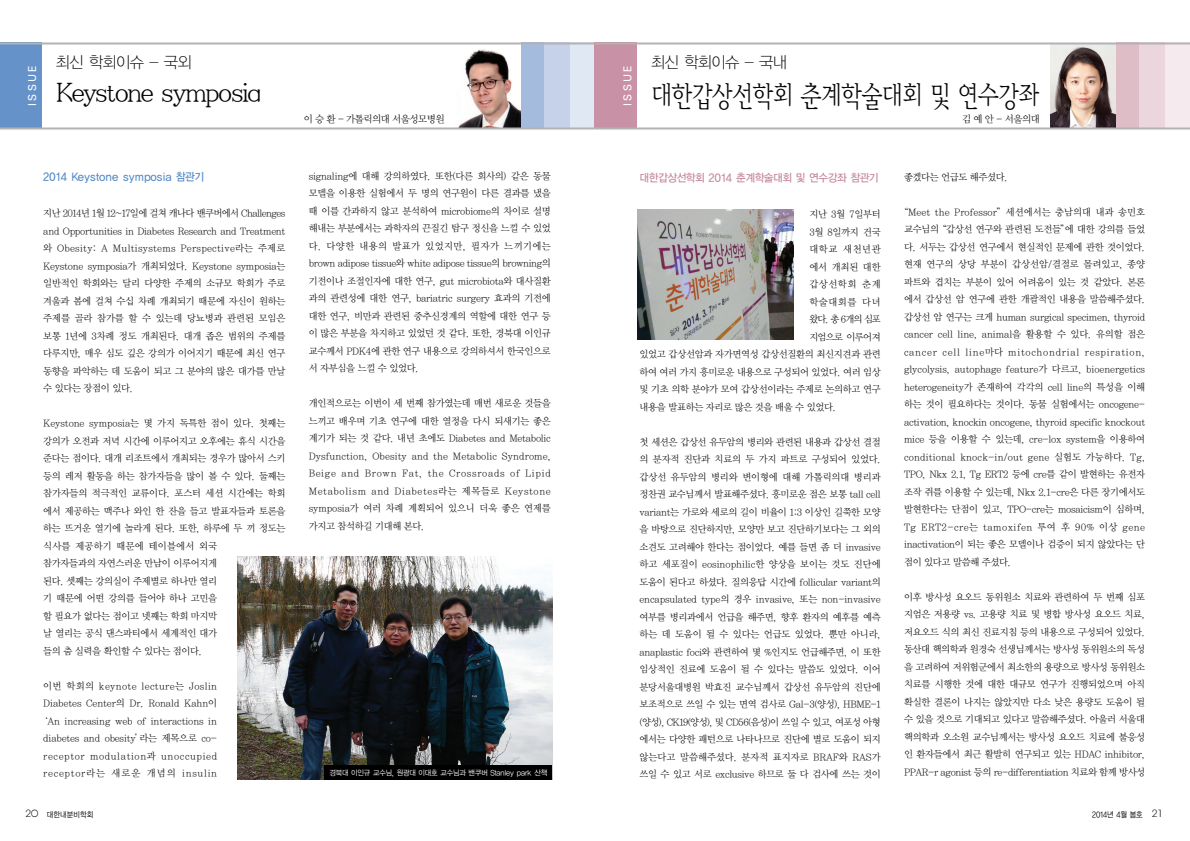
<style>
.page{position:relative;width:1190px;height:841px;background:#fff}
.page>*{position:absolute;margin:0;border:0;box-sizing:border-box;transform-origin:0 0}
.t1{font:28px "Y Mj O22";letter-spacing:-.125em;color:#000;scale:.83 1}
.t2{font:28px "Y Mj O22";letter-spacing:-.125em;color:#000;scale:.95 1}
.t3{font:16px "YGO11";letter-spacing:-.125em;color:#000}
.t4{font:11px "YGO13";letter-spacing:-.11em;color:#c6889e;scale:.95 1}
.t5{font:11px "YGO13";letter-spacing:-.06em;color:#558ac3;scale:.95 1}
.t6{font:11px "Univers";letter-spacing:.22em;color:#fff;scale:.95 1}
.t7{font:10px "Y Mj O12";letter-spacing:-.115em;color:#000}
.t8{font:9.8px/17.5px "Y Mj O12";letter-spacing:-.095em;color:#000;text-align:justify}
.t9{font:9.8px/17.5px "Y Mj O12";letter-spacing:-.075em;color:#000;text-align:center}
.t10{font:9.8px "Y Mj O12";letter-spacing:-.14em;color:#000}
.t11{font:8px "YGO12";letter-spacing:-.075em;color:#000;scale:.9 1}
.t12{font:7.5px "YGO12";letter-spacing:-.105em;color:#fff;scale:.95 1}
.s1{font-family:"Yhead UL";font-size:9px}
</style>
<div class="page">
<img style="left:455px;top:44px;width:66px;height:84px">
<div style="left:0;top:43px;width:42px;height:85px;background:#6593c9"></div>
<div style="left:521px;top:43px;width:74px;height:85px;background:#a5bbdd"></div>
<div style="left:544px;top:43px;width:51px;height:85px;background:#c5d2e9"></div>
<div style="left:570px;top:43px;width:25px;height:85px;background:#e0e8f4"></div>
<hr style="left:0;top:42px;width:595px;height:2px;background:#b3b3b3">
<hr style="left:0;top:128px;width:595px;height:2px;background:#b3b3b3">
<img style="left:238px;top:557px;width:314px;height:223px">
<img style="left:1050px;top:44px;width:66px;height:84px">
<div style="left:595px;top:43px;width:42px;height:85px;background:#c991a5"></div>
<div style="left:1116px;top:43px;width:74px;height:85px;background:#debdc7"></div>
<div style="left:1139px;top:43px;width:51px;height:85px;background:#ead6dc"></div>
<div style="left:1165px;top:43px;width:25px;height:85px;background:#f5eaed"></div>
<hr style="left:595px;top:42px;width:595px;height:2px;background:#b3b3b3">
<hr style="left:595px;top:128px;width:595px;height:2px;background:#b3b3b3">
<div style="left:324px;top:765px;width:228px;height:15px;background:#000"></div>
<img style="left:637px;top:209px;width:157px;height:130px">
<p class="t6" style="left:28px;top:106px;width:44px;rotate:-90deg">ISSUE</p>
<h2 class="t3" style="left:55px;top:55px;width:139px">최신 학회이슈 - 국외</h2>
<h1 class="t2" style="left:55px;top:81px;width:221px">Keystone symposia</h1>
<p class="t7" style="left:303px;top:115px;width:143px">이 승 환 - 가톨릭의대 서울성모병원</p>
<p class="t6" style="left:623px;top:106px;width:44px;rotate:-90deg">ISSUE</p>
<h2 class="t3" style="left:650px;top:55px;width:139px">최신 학회이슈 - 국내</h2>
<h1 class="t1" style="left:650px;top:83px;width:472px">대한갑상선학회 춘계학술대회 및 연수강좌</h1>
<p class="t7" style="left:962px;top:115px;width:80px">김예안 - 서울의대</p>
<p class="t5" style="left:43px;top:172px;width:172px">2014 Keystone symposia 참관기</p>
<p class="t8" style="left:43px;top:205px;width:244px">지난 2014년 1월 12~17일에 걸쳐 캐나다 밴쿠버에서 Challenges and Opportunities in Diabetes Research and Treatment 와 Obesity: A Multisystems Perspective라는 주제로 Keystone symposia가 개최되었다. Keystone symposia는 일반적인 학회와는 달리 다양한 주제의 소규모 학회가 주로 겨울과 봄에 걸쳐 수십 차례 개최되기 때문에 자신이 원하는 주제를 골라 참가를 할 수 있는데 당뇨병과 관련된 모임은 보통 1년에 3차례 정도 개최된다. 대개 좁은 범위의 주제를 다루지만, 매우 심도 깊은 강의가 이어지기 때문에 최신 연구 동향을 파악하는 데 도움이 되고 그 분야의 많은 대가를 만날 수 있다는 장점이 있다.</p>
<p class="t8" style="left:43px;top:415px;width:244px;text-align:left">Keystone symposia는 몇 가지 독특한 점이 있다. 첫째는 강의가 오전과 저녁 시간에 이루어지고 오후에는 휴식 시간을 준다는 점이다. 대개 리조트에서 개최되는 경우가 많아서 스키 등의 레저 활동을 하는 참가자들을 많이 볼 수 있다. 둘째는 참가자들의 적극적인 교류이다. 포스터 세션 시간에는 학회 에서 제공하는 맥주나 와인 한 잔을 들고 발표자들과 토론을 하는 뜨거운 열기에 놀라게 된다. 또한, 하루에 두 끼 정도는 식사를 제공하기 때문에 테이블에서 외국<br>참가자들과의 자연스러운 만남이 이루어지게<br>된다. 셋째는 강의실이 주제별로 하나만 열리<br>기 때문에 어떤 강의를 들어야 하나 고민을<br>할 필요가 없다는 점이고 넷째는 학회 마지막<br>날 열리는 공식 댄스파티에서 세계적인 대가<br>들의 춤 실력을 확인할 수 있다는 점이다.</p>
<p class="t9" style="left:38px;top:678px;width:181px">이번 학회의 keynote lecture는 Joslin<br>Diabetes Center의 Dr. Ronald Kahn이 ‘An increasing web of interactions in diabetes and obesity’라는 제목으로 co&shy;receptor modulation과 unoccupied receptor라는 새로운 개념의 insulin</p>
<p class="t8" style="left:308px;top:168px;width:244px">signaling에 대해 강의하였다. 또한(다른 회사의) 같은 동물 모델을 이용한 실험에서 두 명의 연구원이 다른 결과를 냈을 때 이를 간과하지 않고 분석하여 microbiome의 차이로 설명 해내는 부분에서는 과학자의 끈질긴 탐구 정신을 느낄 수 있었 다. 다양한 내용의 발표가 있었지만, 필자가 느끼기에는 brown adipose tissue와 white adipose tissue의 browning의 기전이나 조절인자에 대한 연구, gut microbiota와 대사질환 과의 관련성에 대한 연구, bariatric surgery 효과의 기전에 대한 연구, 비만과 관련된 중추신경계의 역할에 대한 연구 등 이 많은 부분을 차지하고 있었던 것 같다. 또한, 경북대 이인규 교수께서 PDK4에 관한 연구 내용으로 강의하셔서 한국인으로 서 자부심을 느낄 수 있었다.</p>
<p class="t8" style="left:308px;top:395px;width:244px">개인적으로는 이번이 세 번째 참가였는데 매번 새로운 것들을 느끼고 배우며 기초 연구에 대한 열정을 다시 되새기는 좋은 계기가 되는 것 같다. 내년 초에도 Diabetes and Metabolic Dysfunction, Obesity and the Metabolic Syndrome, Beige and Brown Fat, the Crossroads of Lipid Metabolism and Diabetes라는 제목들로 Keystone symposia가 여러 차례 계획되어 있으니 더욱 좋은 연제를 가지고 참석하길 기대해 본다.</p>
<p class="t8" style="left:904px;top:169px;width:106px">좋겠다는 언급도 해주셨다.</p>
<p class="t8" style="left:904px;top:204px;width:243px;text-indent:-5px">“Meet the Professor”세션에서는 충남의대 내과 송민호 교수님의“갑상선 연구와 관련된 도전들”에 대한 강의를 들었 다. 서두는 갑상선 연구에서 현실적인 문제에 관한 것이었다. 현재 연구의 상당 부분이 갑상선암/결절로 몰려있고, 종양 파트와 겹치는 부분이 있어 어려움이 있는 것 같았다. 본론 에서 갑상선 암 연구에 관한 개괄적인 내용을 말씀해주셨다. 갑상선 암 연구는 크게 human surgical specimen, thyroid cancer cell line, animal을 활용할 수 있다. 유의할 점은 cancer cell line마다 mitochondrial respiration, glycolysis, autophage feature가 다르고, bioenergetics heterogeneity가 존재하여 각각의 cell line의 특성을 이해 하는 것이 필요하다는 것이다. 동물 실험에서는 oncogene&shy;activation, knockin oncogene, thyroid specific knockout mice 등을 이용할 수 있는데, cre-lox system을 이용하여 conditional knock-in/out gene 실험도 가능하다. Tg, TPO, Nkx 2.1, Tg ERT2 등에 cre를 같이 발현하는 유전자 조작 쥐를 이용할 수 있는데, Nkx 2.1-cre은 다른 장기에서도 발현한다는 단점이 있고, TPO-cre는 mosaicism이 심하며, Tg ERT2-cre는 tamoxifen 투여 후 90% 이상 gene inactivation이 되는 좋은 모델이나 검증이 되지 않았다는 단 점이 있다고 말씀해 주셨다.</p>
<p class="t8" style="left:904px;top:589px;width:243px">이후 방사성 요오드 동위원소 치료와 관련하여 두 번째 심포 지엄은 저용량 vs. 고용량 치료 및 병합 방사성 요오드 치료, 저요오드 식의 최신 진료지침 등의 내용으로 구성되어 있었다. 동산대 핵의학과 원경숙 선생님께서는 방사성 동위원소의 독성 을 고려하여 저위험군에서 최소한의 용량으로 방사성 동위원소 치료를 시행한 것에 대한 대규모 연구가 진행되었으며 아직 확실한 결론이 나지는 않았지만 다소 낮은 용량도 도움이 될 수 있을 것으로 기대되고 있다고 말씀해주셨다. 아울러 서울대 핵의학과 오소원 교수님께서는 방사성 요오드 치료에 불응성 인 환자들에서 최근 활발히 연구되고 있는 HDAC inhibitor,</p>
<p class="t4" style="left:639px;top:173px;width:254px">대한갑상선학회 2014 춘계학술대회 및 연수강좌 참관기</p>
<p class="t8" style="left:809px;top:206px;width:74px">지난 3월 7일부터</p>
<p class="t8" style="left:809px;top:224px;width:74px">3월 8일까지 건국</p>
<p class="t8" style="left:809px;top:241px;width:74px">대학교 새천년관</p>
<p class="t8" style="left:809px;top:259px;width:74px">에서 개최된 대한</p>
<p class="t8" style="left:809px;top:276px;width:74px">갑상선학회 춘계</p>
<p class="t8" style="left:809px;top:294px;width:74px">학술대회를 다녀</p>
<p class="t8" style="left:809px;top:311px;width:74px">왔다. 총 6개의 심포</p>
<p class="t10" style="left:809px;top:333px;width:74px">지엄으로 이루어져</p>
<p class="t8" style="left:639px;top:346px;width:243px">있었고 갑상선암과 자가면역성 갑상선질환의 최신지견과 관련</p>
<p class="t8" style="left:639px;top:364px;width:243px">하여 여러 가지 흥미로운 내용으로 구성되어 있었다. 여러 임상</p>
<p class="t8" style="left:639px;top:381px;width:243px">및 기초 의학 분야가 모여 갑상선이라는 주제로 논의하고 연구</p>
<p class="t8" style="left:639px;top:399px;width:199px">내용을 발표하는 자리로 많은 것을 배울 수 있었다.</p>
<p class="t8" style="left:639px;top:434px;width:243px">첫 세션은 갑상선 유두암의 병리와 관련된 내용과 갑상선 결절 의 분자적 진단과 치료의 두 가지 파트로 구성되어 있었다. 갑상선 유두암의 병리와 변이형에 대해 가톨릭의대 병리과 정찬권 교수님께서 발표해주셨다. 흥미로운 점은 보통 tall cell variant는 가로와 세로의 길이 비율이 1:3 이상인 길쭉한 모양 을 바탕으로 진단하지만, 모양만 보고 진단하기보다는 그 외의 소견도 고려해야 한다는 점이었다. 예를 들면 좀 더 invasive 하고 세포질이 eosinophilic한 양상을 보이는 것도 진단에 도움이 된다고 하셨다. 질의응답 시간에 follicular variant의 encapsulated type의 경우 invasive, 또는 non-invasive 여부를 병리과에서 언급을 해주면, 향후 환자의 예후를 예측 하는 데 도움이 될 수 있다는 언급도 있었다. 뿐만 아니라, anaplastic foci와 관련하여 몇 %인지도 언급해주면, 이 또한 임상적인 진료에 도움이 될 수 있다는 말씀도 있었다. 이어 분당서울대병원 박효진 교수님께서 갑상선 유두암의 진단에 보조적으로 쓰일 수 있는 면역 검사로 Gal-3(양성), HBME-1 (양성), CK19(양성), 및 CD56(음성)이 쓰일 수 있고, 여포성 아형 에서는 다양한 패턴으로 나타나므로 진단에 별로 도움이 되지 않는다고 말씀해주셨다. 분자적 표지자로 BRAF와 RAS가 쓰일 수 있고 서로 exclusive 하므로 둘 다 검사에 쓰는 것이</p>
<p class="t12" style="left:329px;top:769px;width:231px">경북대 이인규 교수님, 원광대 이대호 교수님과 밴쿠버 Stanley park 산책</p>
<p class="t8" style="left:904px;top:764px;width:243px">PPAR-r agonist 등의 re-differentiation 치료와 함께 방사성</p>
<p class="t11" style="left:25px;top:810px;width:78px"><span class="s1">20</span> 대한내분비학회</p>
<p class="t11" style="left:1092px;top:810px;width:79px">2014년 4월 봄호 <span class="s1">21</span></p>
</div>
